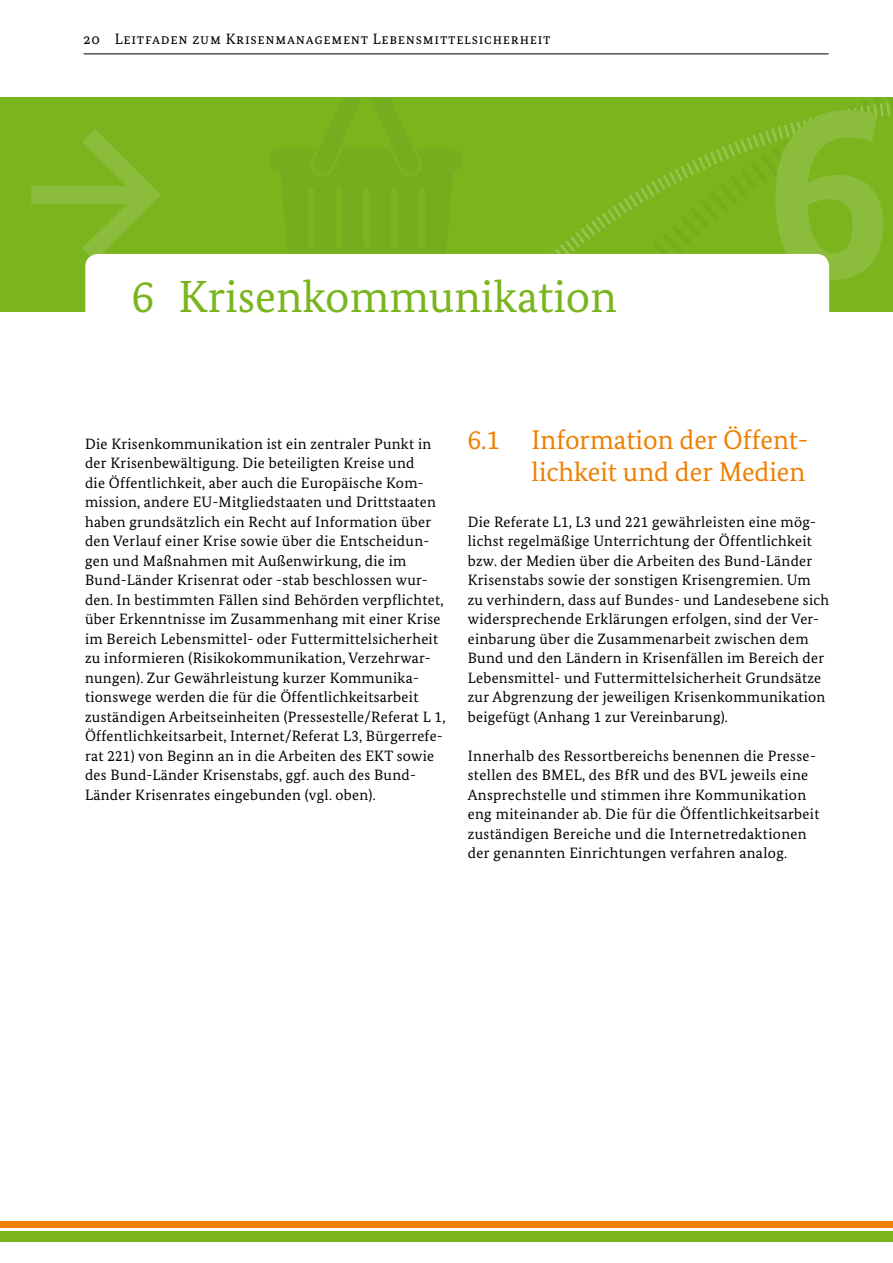
<style>
.page{position:relative;width:893px;height:1263px;background:#fff}
.page>*{position:absolute;margin:0;border:0;box-sizing:border-box;transform-origin:0 0}
.t1{font:45px "Bundes Serif";color:#7ab51d}
.t2{font:27px/32.4px "Bundes Serif";color:#ee7f00;text-align:right}
.t3{font:15px/19.5px "Bundes Serif";letter-spacing:.02em;color:#000}
.t4{font:15px "Bundes Serif";letter-spacing:.05em;color:#000}
</style>
<div class="page">
<div style="left:0;top:97px;width:893px;height:215px;background:#7ab51d"></div>
<svg style="left:463px;top:102px;width:430px;height:210px"></svg>
<svg style="left:31px;top:129px;width:130px;height:132px"></svg>
<svg style="left:269px;top:253px;width:194px;height:1px"></svg>
<hr style="left:84px;top:53px;width:745px;height:1px;background:#000">
<div style="left:0;top:1231px;width:893px;height:11px;background:#7ab51d"></div>
<div style="left:0;top:1221px;width:893px;height:6px;background:#ee7f00"></div>
<svg style="left:775px;top:110px;width:108px;height:170px"></svg>
<div style="left:85px;top:254px;width:744px;height:97px;background:#fff;border-radius:13px"></div>
<p class="t4" style="left:84px;top:30px;width:469px">20 Leitfaden zum Krisenmanagement Lebensmittelsicherheit</p>
<h1 class="t1" style="left:132px;top:269px;width:486px">6 Krisenkommunikation</h1>
<p class="t3" style="left:85px;top:433px;width:362px">Die Krisenkommunikation ist ein zentraler Punkt in der Krisenbewältigung. Die beteiligten Kreise und<br>die Öffentlichkeit, aber auch die Europäische Kom&shy;mission, andere EU-Mitgliedstaaten und Drittstaaten haben grundsätzlich ein Recht auf Information über den Verlauf einer Krise sowie über die Entscheidun&shy;gen und Maßnahmen mit Außenwirkung, die im Bund-Länder Krisenrat oder -stab beschlossen wur&shy;den. In bestimmten Fällen sind Behörden verpflichtet, über Erkenntnisse im Zusammenhang mit einer Krise im Bereich Lebensmittel- oder Futtermittelsicherheit zu informieren (Risikokommunikation, Verzehrwar&shy;nungen). Zur Gewährleistung kurzer Kommunika&shy;tionswege werden die für die Öffentlichkeitsarbeit zuständigen Arbeitseinheiten (Pressestelle/Referat L 1, Öffentlichkeitsarbeit, Internet/Referat L3, Bürgerrefe&shy;rat 221) von Beginn an in die Arbeiten des EKT sowie des Bund-Länder Krisenstabs, ggf. auch des Bund-Länder Krisenrates eingebunden (vgl. oben).</p>
<h2 class="t2" style="left:468px;top:423px;width:339px">6.1 Information der Öffent&shy;lichkeit und der Medien</h2>
<p class="t3" style="left:468px;top:511px;width:363px">Die Referate L1, L3 und 221 gewährleisten eine mög&shy;lichst regelmäßige Unterrichtung der Öffentlichkeit bzw. der Medien über die Arbeiten des Bund-Länder Krisenstabs sowie der sonstigen Krisengremien. Um zu verhindern, dass auf Bundes- und Landesebene sich widersprechende Erklärungen erfolgen, sind der Ver&shy;einbarung über die Zusammenarbeit zwischen dem Bund und den Ländern in Krisenfällen im Bereich der Lebensmittel- und Futtermittelsicherheit Grundsätze zur Abgrenzung der jeweiligen Krisenkommunikation beigefügt (Anhang 1 zur Vereinbarung).</p>
<p class="t3" style="left:468px;top:745px;width:353px">Innerhalb des Ressortbereichs benennen die Presse&shy;stellen des BMEL, des BfR und des BVL jeweils eine Ansprechstelle und stimmen ihre Kommunikation eng miteinander ab. Die für die Öffentlichkeitsarbeit zuständigen Bereiche und die Internetredaktionen der genannten Einrichtungen verfahren analog.</p>
</div>
